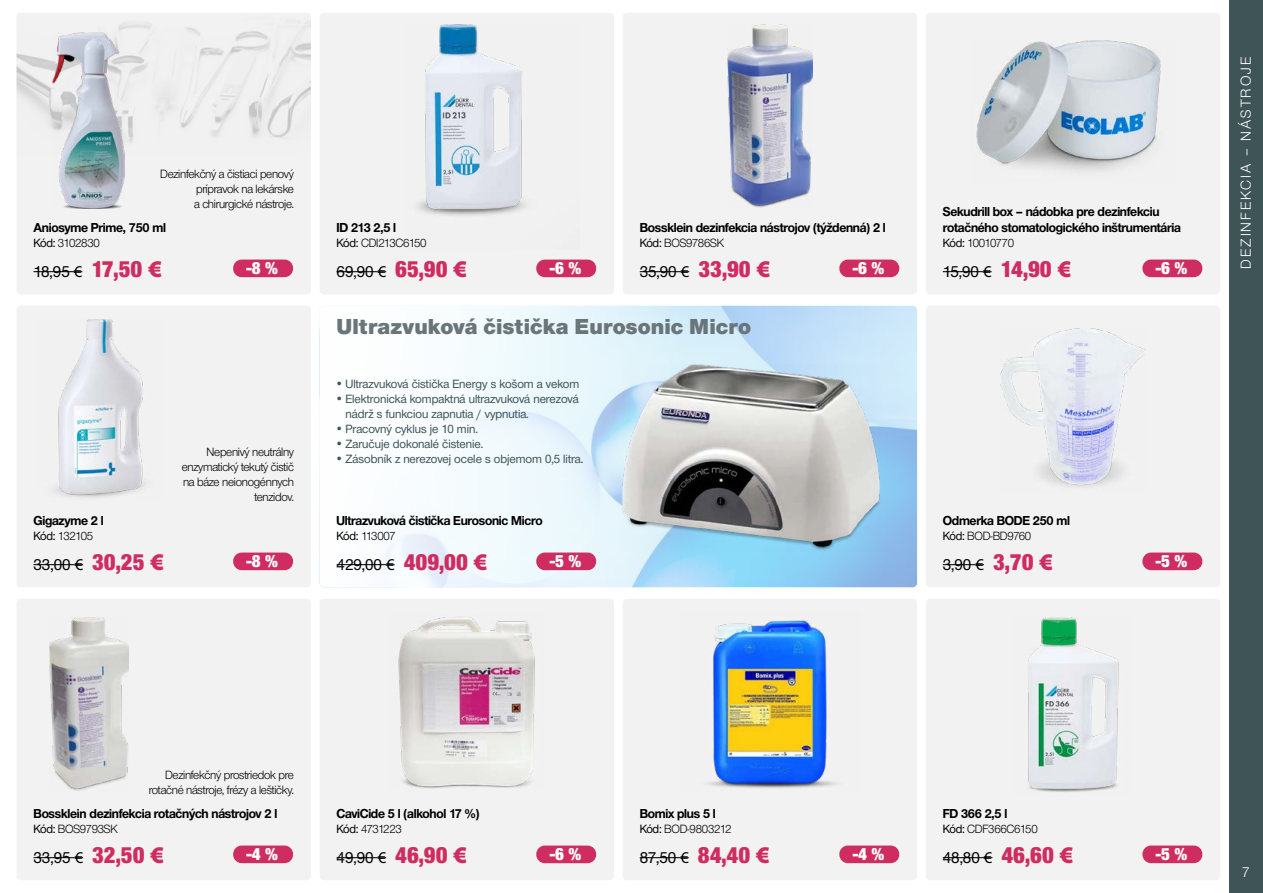
<style>
.page{position:relative;width:1263px;height:893px;background:#fff}
.page>*{position:absolute;margin:0;border:0;box-sizing:border-box;transform-origin:0 0}
.t1{font:900 22.5px "Nimbus Sans Novus TOT";letter-spacing:.005em;color:#697578}
.t2{font:18px "Nimbus Sans Novus DOT Bla Con";color:#fff}
.t3{font:500 16.5px "Nimbus Sans Novus DOT";color:#000}
.t4{font:15px "Nimbus Sans Novus DOT";letter-spacing:.135em;color:#fff}
.t5{font:700 13.5px/16.2px "Nimbus Sans Novus DOT";letter-spacing:-.02em;color:#000}
.t6{font:12.45px/14.9px "Nimbus Sans Novus DOT";letter-spacing:-.02em;color:#000;text-align:right}
.t7{font:500 12.45px/14.9px "Nimbus Sans Novus DOT";color:#3f5457}
.t8{font:12.45px "Nimbus Sans Novus DOT";letter-spacing:-.065em;color:#000}
.t9{font:12.45px "Nimbus Sans Novus DOT";letter-spacing:-.045em;color:#000}
.s1{font-weight:500}
.s2{font-family:"Myriad Pro";font-weight:400}
.s3{font-family:"Nimbus Sans Novus DOT Bla Con";font-weight:400;font-size:24px;color:#cf2c61}
.s4{font-family:"Myriad Pro";font-weight:900;font-size:24px;color:#cf2c61}
</style>
<div class="page">
<div style="left:1229px;top:0;width:34px;height:893px;background:#3f5457"></div>
<svg style="left:320px;top:306px;width:370px;height:281px;fill:#f2fafd"></svg>
<div style="left:17px;top:13px;width:294px;height:281px;background:#f2f2f2;border-radius:4px"></div>
<img style="left:17px;top:23px;width:294px;height:120px">
<div style="left:926px;top:13px;width:294px;height:281px;background:#f2f2f2;border-radius:4px"></div>
<div style="left:623px;top:13px;width:294px;height:281px;background:#f2f2f2;border-radius:4px"></div>
<div style="left:320px;top:13px;width:294px;height:281px;background:#f2f2f2;border-radius:4px"></div>
<div style="left:17px;top:306px;width:294px;height:281px;background:#f2f2f2;border-radius:4px"></div>
<div style="left:926px;top:306px;width:294px;height:281px;background:#f2f2f2;border-radius:4px"></div>
<div style="left:17px;top:599px;width:294px;height:281px;background:#f2f2f2;border-radius:4px"></div>
<div style="left:926px;top:599px;width:294px;height:281px;background:#f2f2f2;border-radius:4px"></div>
<div style="left:623px;top:599px;width:294px;height:281px;background:#f2f2f2;border-radius:4px"></div>
<div style="left:320px;top:599px;width:294px;height:281px;background:#f2f2f2;border-radius:4px"></div>
<hr style="left:34px;top:271px;width:40px;height:1px;background:#000">
<div style="left:233px;top:260px;width:60px;height:17px;background:#cf2c61;border-radius:9px"></div>
<hr style="left:34px;top:564px;width:41px;height:1px;background:#000">
<div style="left:233px;top:553px;width:60px;height:17px;background:#cf2c61;border-radius:9px"></div>
<hr style="left:34px;top:857px;width:41px;height:1px;background:#000">
<div style="left:233px;top:845px;width:60px;height:18px;background:#cf2c61;border-radius:9px"></div>
<hr style="left:337px;top:271px;width:41px;height:1px;background:#000">
<div style="left:536px;top:260px;width:60px;height:17px;background:#cf2c61;border-radius:9px"></div>
<hr style="left:337px;top:564px;width:49px;height:1px;background:#000">
<div style="left:536px;top:552px;width:60px;height:18px;background:#cf2c61;border-radius:9px"></div>
<hr style="left:337px;top:857px;width:41px;height:1px;background:#000">
<div style="left:536px;top:845px;width:60px;height:18px;background:#cf2c61;border-radius:9px"></div>
<hr style="left:640px;top:271px;width:41px;height:1px;background:#000">
<div style="left:839px;top:260px;width:60px;height:17px;background:#cf2c61;border-radius:9px"></div>
<hr style="left:640px;top:857px;width:40px;height:1px;background:#000">
<div style="left:839px;top:845px;width:60px;height:18px;background:#cf2c61;border-radius:9px"></div>
<hr style="left:943px;top:271px;width:40px;height:1px;background:#000">
<div style="left:1142px;top:260px;width:60px;height:17px;background:#cf2c61;border-radius:9px"></div>
<hr style="left:943px;top:564px;width:32px;height:1px;background:#000">
<div style="left:1142px;top:553px;width:60px;height:17px;background:#cf2c61;border-radius:9px"></div>
<hr style="left:943px;top:857px;width:41px;height:1px;background:#000">
<div style="left:1142px;top:845px;width:60px;height:18px;background:#cf2c61;border-radius:9px"></div>
<img style="left:54px;top:320px;width:92px;height:178px">
<img style="left:49px;top:617px;width:79px;height:174px">
<img style="left:418px;top:24px;width:108px;height:192px">
<img style="left:398px;top:617px;width:137px;height:171px">
<img style="left:727px;top:24px;width:85px;height:183px">
<img style="left:708px;top:620px;width:130px;height:168px">
<img style="left:976px;top:40px;width:185px;height:132px">
<img style="left:1001px;top:328px;width:144px;height:159px">
<img style="left:1028px;top:617px;width:91px;height:175px">
<img style="left:53px;top:33px;width:72px;height:175px">
<img style="left:623px;top:365px;width:258px;height:186px">
<p class="t6" style="left:194px;top:167px;width:101px;text-align:justify;text-indent:-34px">Dezinfekčný a čistiaci penový prípravok na lekárske a chirurgické nástroje.</p>
<p class="t5" style="left:34px;top:219px;width:134px">Aniosyme Prime, 750 ml</p>
<p class="t6" style="left:34px;top:235px;width:68px"><span class="s1">Kód:</span> 3102830</p>
<h3 class="t3" style="left:34px;top:262px;width:130px">18,95 <span class="s2">€</span> <span class="s3">17,50</span> <span class="s4">€</span></h3>
<h2 class="t2" style="left:247px;top:257px;width:33px">-8 %</h2>
<p class="t5" style="left:34px;top:512px;width:72px">Gigazyme 2 l</p>
<p class="t6" style="left:34px;top:528px;width:61px"><span class="s1">Kód:</span> 132105</p>
<p class="t6" style="left:182px;top:445px;width:114px">Nepenivý neutrálny enzymatický tekutý čistič na báze neionogénnych tenzidov.</p>
<h3 class="t3" style="left:34px;top:555px;width:132px">33,00 <span class="s2">€</span> <span class="s3">30,25</span> <span class="s4">€</span></h3>
<h2 class="t2" style="left:247px;top:550px;width:33px">-8 %</h2>
<p class="t5" style="left:337px;top:219px;width:61px">ID 213 2,5 l</p>
<p class="t6" style="left:337px;top:235px;width:92px"><span class="s1">Kód:</span> CDI213C6150</p>
<h3 class="t3" style="left:337px;top:262px;width:132px">69,90 <span class="s2">€</span> <span class="s3">65,90</span> <span class="s4">€</span></h3>
<h2 class="t2" style="left:550px;top:257px;width:33px">-6 %</h2>
<p class="t5" style="left:640px;top:219px;width:248px">Bossklein dezinfekcia nástrojov (týždenná) 2 l</p>
<p class="t6" style="left:640px;top:235px;width:86px"><span class="s1">Kód:</span> BOS9786SK</p>
<h3 class="t3" style="left:640px;top:262px;width:132px">35,90 <span class="s2">€</span> <span class="s3">33,90</span> <span class="s4">€</span></h3>
<h2 class="t2" style="left:853px;top:257px;width:33px">-6 %</h2>
<h1 class="t1" style="left:337px;top:313px;width:416px">Ultrazvuková čistička Eurosonic Micro</h1>
<p class="t7" style="left:337px;top:376px;width:244px">• Ultrazvuková čistička Energy s košom a vekom</p>
<p class="t7" style="left:346px;top:391px;width:235px;text-indent:-9px">• Elektronická kompaktná ultrazvuková nerezová nádrž s funkciou zapnutia / vypnutia.</p>
<p class="t7" style="left:337px;top:421px;width:143px">• Pracovný cyklus je 10 min.</p>
<p class="t7" style="left:337px;top:436px;width:148px">• Zaručuje dokonalé čistenie.</p>
<p class="t7" style="left:337px;top:451px;width:248px">• Zásobník z nerezovej ocele s objemom 0,5 litra.</p>
<p class="t5" style="left:337px;top:512px;width:207px">Ultrazvuková čistička Eurosonic Micro</p>
<p class="t6" style="left:337px;top:528px;width:60px"><span class="s1">Kód:</span> 113007</p>
<h3 class="t3" style="left:337px;top:555px;width:153px">429,00 <span class="s2">€</span> <span class="s3">409,00</span> <span class="s4">€</span></h3>
<h2 class="t2" style="left:550px;top:550px;width:33px">-5 %</h2>
<p class="t5" style="left:943px;top:203px;width:239px">Sekudrill box – nádobka pre dezinfekciu rotačného stomatologického inštrumentária</p>
<p class="t8" style="left:943px;top:235px;width:73px"><span class="s1">Kód:</span> 10010770</p>
<h3 class="t3" style="left:943px;top:262px;width:130px">15,90 <span class="s2">€</span> <span class="s3">14,90</span> <span class="s4">€</span></h3>
<h2 class="t2" style="left:1156px;top:257px;width:33px">-6 %</h2>
<p class="t4" style="left:1237px;top:269px;width:213px;rotate:-90deg">DEZINFEKCIA – NÁSTROJE</p>
<p class="t5" style="left:943px;top:512px;width:129px">Odmerka BODE 250 ml</p>
<p class="t6" style="left:943px;top:528px;width:90px"><span class="s1">Kód:</span> BOD-BD9760</p>
<h3 class="t3" style="left:943px;top:555px;width:112px">3,90 <span class="s2">€</span> <span class="s3">3,70</span> <span class="s4">€</span></h3>
<h2 class="t2" style="left:1156px;top:550px;width:33px">-5 %</h2>
<p class="t6" style="left:149px;top:768px;width:147px">Dezinfekčný prostriedok pre rotačné nástroje, frézy a leštičky.</p>
<p class="t5" style="left:34px;top:805px;width:245px">Bossklein dezinfekcia rotačných nástrojov 2 l</p>
<p class="t6" style="left:34px;top:821px;width:86px"><span class="s1">Kód:</span> BOS9793SK</p>
<h3 class="t3" style="left:34px;top:848px;width:132px">33,95 <span class="s2">€</span> <span class="s3">32,50</span> <span class="s4">€</span></h3>
<h2 class="t2" style="left:247px;top:843px;width:33px">-4 %</h2>
<p class="t5" style="left:337px;top:805px;width:144px">CaviCide 5 l (alkohol 17 %)</p>
<p class="t9" style="left:337px;top:821px;width:67px"><span class="s1">Kód:</span> 4731223</p>
<h3 class="t3" style="left:337px;top:848px;width:132px">49,90 <span class="s2">€</span> <span class="s3">46,90</span> <span class="s4">€</span></h3>
<h2 class="t2" style="left:550px;top:843px;width:33px">-6 %</h2>
<p class="t5" style="left:640px;top:805px;width:78px">Bomix plus 5 l</p>
<p class="t6" style="left:640px;top:821px;width:93px"><span class="s1">Kód:</span> BOD-9803212</p>
<h3 class="t3" style="left:640px;top:848px;width:132px">87,50 <span class="s2">€</span> <span class="s3">84,40</span> <span class="s4">€</span></h3>
<h2 class="t2" style="left:853px;top:843px;width:33px">-4 %</h2>
<p class="t5" style="left:943px;top:805px;width:66px">FD 366 2,5 l</p>
<p class="t6" style="left:943px;top:821px;width:96px"><span class="s1">Kód:</span> CDF366C6150</p>
<h3 class="t3" style="left:943px;top:848px;width:132px">48,80 <span class="s2">€</span> <span class="s3">46,60</span> <span class="s4">€</span></h3>
<h2 class="t2" style="left:1156px;top:843px;width:33px">-5 %</h2>
<p class="t4" style="left:1242px;top:863px;width:9px">7</p>
</div>
